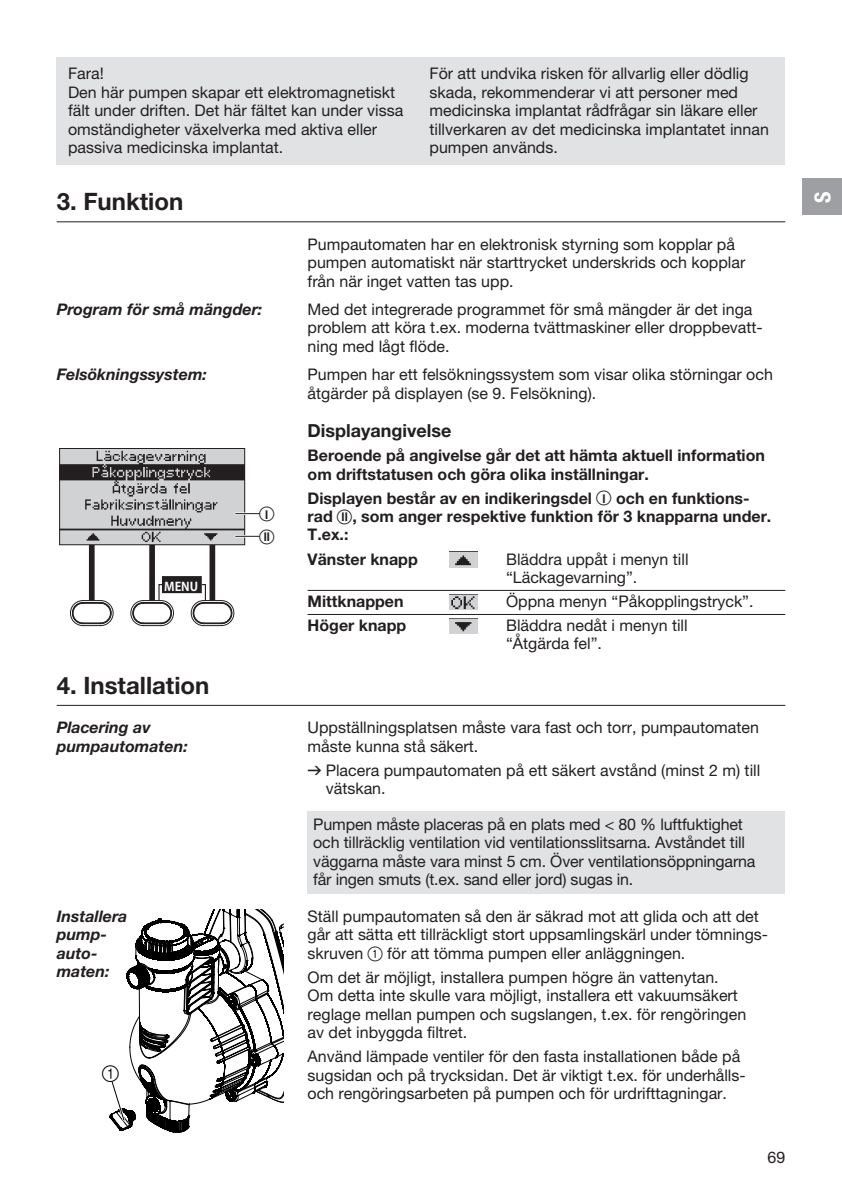
<style>
.page{position:relative;width:842px;height:1191px;background:#fff}
.page>*{position:absolute;margin:0;border:0;box-sizing:border-box;transform-origin:0 0}
.t1{font:700 24px "GARDENA Pro";color:#231f20}
.t2{font:22px "Ziffern";color:#000}
.t3{font:22px "GARDENA Pro Bo Cond";color:#fff}
.t4{font:20px "Ziffernim Kreisund Quadrat BQ";color:#231f20}
.t5{font:700 18px "GARDENA Pro";color:#231f20}
.t6{font:16px/18.4px "GARDENA Pro";color:#231f20}
.t7{font:700 16px/18.4px "GARDENA Pro";color:#231f20}
.t8{font:italic 700 16px/18.4px "GARDENA Pro";color:#231f20}
.t9{font:700 12px "Koz Go Pro";color:#fefefe}
.t10{font:12px "GARDENA Pro Bo Cond";color:#231f20}
.s1{font-family:"GARDENA Pro Bo Cond";font-size:12px}
.s2{font-family:"Ziffernim Kreisund Quadrat BQ";font-size:20px}
.s3{font-family:"Ziffernim Kreisund Quadrat BQ";font-weight:400;font-size:20px}
.s4{font-family:"GARDENA Pro Bo Cond";font-weight:400;font-size:12px}
.s5{font-family:"Formdruck"}
</style>
<div class="page">
<div style="left:57px;top:57px;width:728px;height:107px;background:#e1e2e4"></div>
<hr style="left:57px;top:221px;width:728px;height:1px;background:#231f20">
<svg style="left:70px;top:600px;width:44px;height:26px"></svg>
<div style="left:89px;top:544px;width:6px;height:56px;background:#231f20"></div>
<div style="left:149px;top:544px;width:6px;height:56px;background:#231f20"></div>
<div style="left:210px;top:544px;width:5px;height:56px;background:#231f20"></div>
<div style="left:163px;top:576px;width:38px;height:16px;background:#231f20"></div>
<div style="left:162px;top:576px;width:40px;height:17px;border:1px solid #231f20"></div>
<svg style="left:130px;top:583px;width:44px;height:43px"></svg>
<svg style="left:190px;top:583px;width:44px;height:43px"></svg>
<div style="left:60px;top:448px;width:185px;height:97px;background:#d1d2d4"></div>
<img style="left:61px;top:450px;width:182px;height:91px">
<div style="left:59px;top:448px;width:186px;height:97px;border:1px solid #231f20"></div>
<hr style="left:236px;top:535px;width:23px;height:2px;background:#fff">
<svg style="left:236px;top:536px;width:23px;height:1px"></svg>
<hr style="left:236px;top:512px;width:23px;height:3px;background:#fff">
<svg style="left:236px;top:513px;width:23px;height:1px"></svg>
<hr style="left:308px;top:590px;width:477px;height:1px;background:#231f20">
<hr style="left:308px;top:614px;width:477px;height:1px;background:#231f20">
<div style="left:449px;top:552px;width:29px;height:15px;background:#d1d2d4"></div>
<img style="left:455px;top:555px;width:16px;height:11px">
<svg style="left:449px;top:608px;width:29px;height:2px"></svg>
<img style="left:449px;top:594px;width:29px;height:14px">
<div style="left:449px;top:618px;width:29px;height:16px;background:#d1d2d4"></div>
<img style="left:449px;top:618px;width:29px;height:14px">
<div style="left:308px;top:811px;width:477px;height:82px;background:#e1e2e4"></div>
<hr style="left:57px;top:705px;width:728px;height:1px;background:#231f20">
<svg style="left:109px;top:909px;width:174px;height:224px"></svg>
<div style="left:802px;top:179px;width:40px;height:36px;background:#9d9fa2"></div>
<p class="t6" style="left:68px;top:64px;width:337px">Fara!<br>Den här pumpen skapar ett elektromagnetiskt fält under driften. Det här fältet kan under vissa omständigheter växelverka med aktiva eller passiva medicinska implantat.</p>
<p class="t6" style="left:429px;top:64px;width:341px">För att undvika risken för allvarlig eller dödlig skada, rekommenderar vi att personer med medicinska implantat rådfrågar sin läkare eller tillverkaren av det medicinska implantatet innan pumpen används.</p>
<h1 class="t1" style="left:57px;top:186px;width:128px">3. Funktion</h1>
<p class="t6" style="left:308px;top:235px;width:439px">Pumpautomaten har en elektronisk styrning som kopplar på pumpen automatiskt när starttrycket underskrids och kopplar från när inget vatten tas upp.</p>
<p class="t8" style="left:57px;top:300px;width:207px">Program för små mängder:</p>
<p class="t6" style="left:308px;top:300px;width:457px">Med det integrerade programmet för små mängder är det inga problem att köra t.ex. moderna tvättmaskiner eller droppbevatt&shy;ning med lågt flöde.</p>
<p class="t8" style="left:57px;top:365px;width:152px">Felsökningssystem:</p>
<p class="t6" style="left:308px;top:365px;width:467px">Pumpen har ett felsökningssystem som visar olika störningar och åtgärder på displayen (se 9. Felsökning).</p>
<p class="t9" style="left:164px;top:578px;width:35px">MENU</p>
<p class="t4" style="left:259px;top:502px;width:16px">ß<span class="s1">I</span></p>
<p class="t10" style="left:259px;top:530px;width:16px"><span class="s2">ß</span>I I</p>
<p class="t5" style="left:308px;top:419px;width:145px">Displayangivelse</p>
<p class="t7" style="left:308px;top:446px;width:459px">Beroende på angivelse går det att hämta aktuell information om driftstatusen och göra olika inställningar.</p>
<p class="t7" style="left:308px;top:488px;width:465px">Displayen består av en indikeringsdel <span class="s3">ß</span><span class="s4">I</span> och en funktions&shy;rad <span class="s3">ß</span><span class="s4">II</span> , som anger respektive funktion för 3 knapparna under.<br>T.ex.:</p>
<p class="t7" style="left:308px;top:549px;width:112px">Vänster knapp</p>
<p class="t6" style="left:506px;top:549px;width:184px">Bläddra uppåt i menyn till “Läckagevarning”.</p>
<p class="t7" style="left:308px;top:592px;width:97px">Mittknappen</p>
<p class="t6" style="left:506px;top:592px;width:249px">Öppna menyn “Påkopplingstryck”.</p>
<p class="t7" style="left:308px;top:616px;width:100px">Höger knapp</p>
<p class="t6" style="left:506px;top:616px;width:183px">Bläddra nedåt i menyn till “Åtgärda fel”.</p>
<h1 class="t1" style="left:57px;top:670px;width:154px">4. Installation</h1>
<p class="t8" style="left:57px;top:718px;width:133px">Placering av pumpautomaten:</p>
<p class="t6" style="left:308px;top:718px;width:453px">Uppställningsplatsen måste vara fast och torr, pumpautomaten måste kunna stå säkert.</p>
<p class="t6" style="left:326px;top:760px;width:436px;text-indent:-18px"><span class="s5">v</span> Placera pumpautomaten på ett säkert avstånd (minst 2 m) till vätskan.</p>
<p class="t6" style="left:313px;top:814px;width:444px">Pumpen måste placeras på en plats med &lt; 80 % luftfuktighet och tillräcklig ventilation vid ventilationsslitsarna. Avståndet till väggarna måste vara minst 5 cm. Över ventilationsöppningarna får ingen smuts (t.ex. sand eller jord) sugas in.</p>
<p class="t8" style="left:57px;top:906px;width:72px">Installera pump&shy;auto&shy;maten:</p>
<p class="t6" style="left:308px;top:906px;width:462px">Ställ pumpautomaten så den är säkrad mot att glida och att det går att sätta ett tillräckligt stort uppsamlingskärl under tömnings&shy;skruven <span class="s2">1</span> för att tömma pumpen eller anläggningen.</p>
<p class="t6" style="left:308px;top:967px;width:440px">Om det är möjligt, installera pumpen högre än vattenytan.<br>Om detta inte skulle vara möjligt, installera ett vakuumsäkert reglage mellan pumpen och sugslangen, t.ex. för rengöringen av det inbyggda filtret.</p>
<p class="t6" style="left:308px;top:1047px;width:440px">Använd lämpade ventiler för den fasta installationen både på sugsidan och på trycksidan. Det är viktigt t.ex. för underhålls&shy;och rengöringsarbeten på pumpen och för urdrifttagningar.</p>
<h2 class="t2" style="left:102px;top:1062px;width:19px">1</h2>
<p class="t6" style="left:767px;top:1147px;width:19px">69</p>
<h2 class="t3" style="left:809px;top:202px;width:13px;rotate:-90deg">S</h2>
</div>
